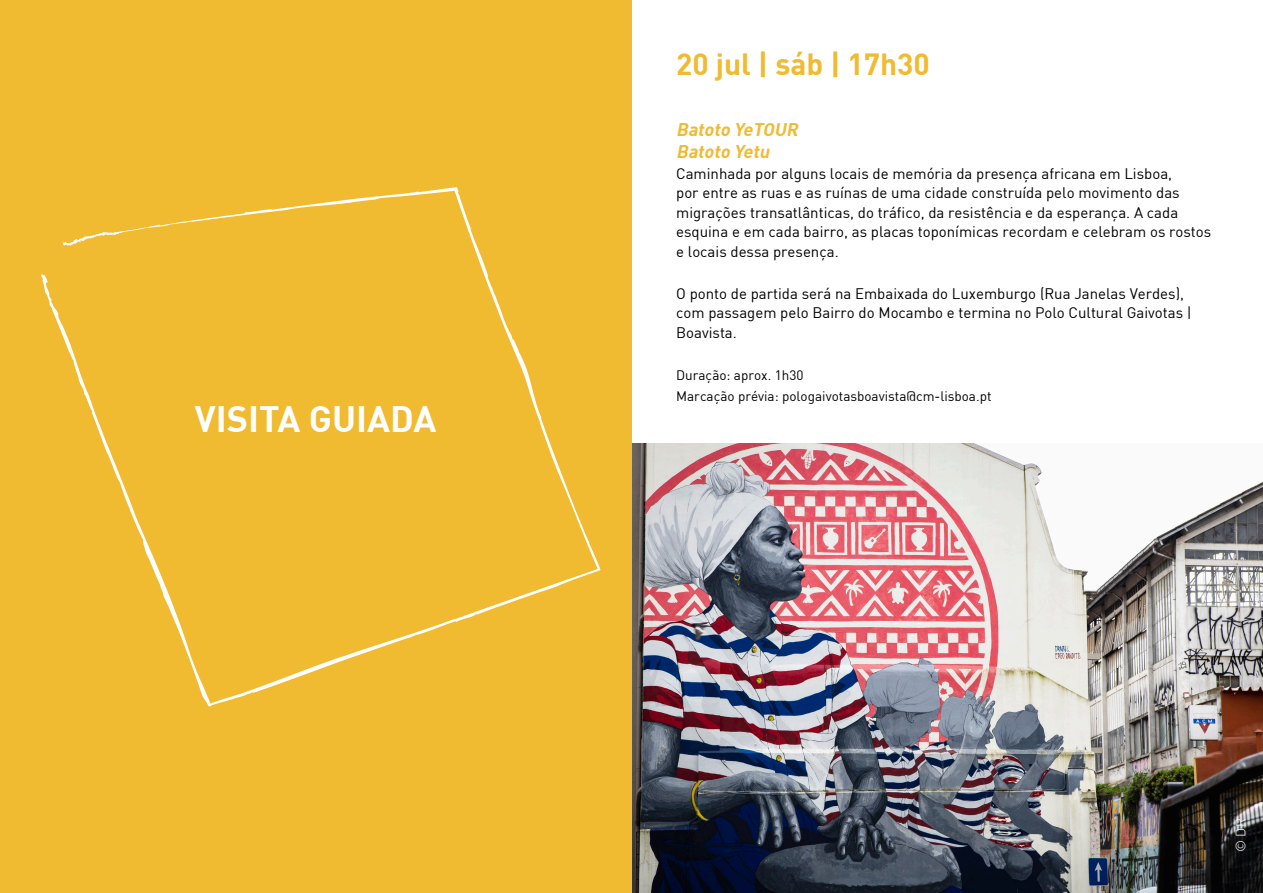
<style>
.page{position:relative;width:1263px;height:893px;background:#fff}
.page>*{position:absolute;margin:0;border:0;box-sizing:border-box;transform-origin:0 0}
.t1{font:700 36px "DIN";color:#fff}
.t2{font:700 30px "DIN";color:#f0ba31}
.t3{font:italic 700 18px "DIN";color:#f0ba31}
.t4{font:15px/19.5px "DIN";color:#000}
.t5{font:13.5px "DIN";color:#000}
.t6{font:300 13.5px "DIN";color:#fff}
</style>
<div class="page">
<img style="left:632px;top:443px;width:630px;height:450px">
<div style="left:0;top:0;width:632px;height:893px;background:#f0ba31"></div>
<svg style="left:41px;top:187px;width:560px;height:520px"></svg>
<svg style="left:63px;top:231px;width:62px;height:16px"></svg>
<p class="t1" style="left:195px;top:396px;width:243px">VISITA GUIADA</p>
<p class="t2" style="left:676px;top:45px;width:255px">20 jul | sáb | 17h30</p>
<p class="t3" style="left:676px;top:118px;width:127px">Batoto YeTOUR</p>
<p class="t3" style="left:676px;top:140px;width:98px">Batoto Yetu</p>
<p class="t4" style="left:676px;top:163px;width:537px">Caminhada por alguns locais de memória da presença africana em Lisboa,<br>por entre as ruas e as ruínas de uma cidade construída pelo movimento das migrações transatlânticas, do tráfico, da resistência e da esperança. A cada esquina e em cada bairro, as placas toponímicas recordam e celebram os rostos e locais dessa presença.</p>
<p class="t4" style="left:676px;top:283px;width:517px">O ponto de partida será na Embaixada do Luxemburgo (Rua Janelas Verdes), com passagem pelo Bairro do Mocambo e termina no Polo Cultural Gaivotas |<br>Boavista.</p>
<p class="t5" style="left:676px;top:367px;width:129px">Duração: aprox. 1h30</p>
<p class="t5" style="left:676px;top:388px;width:317px">Marcação prévia: pologaivotasboavista@cm-lisboa.pt</p>
<p class="t6" style="left:1232px;top:852px;width:35px;rotate:-90deg">© DR</p>
</div>
